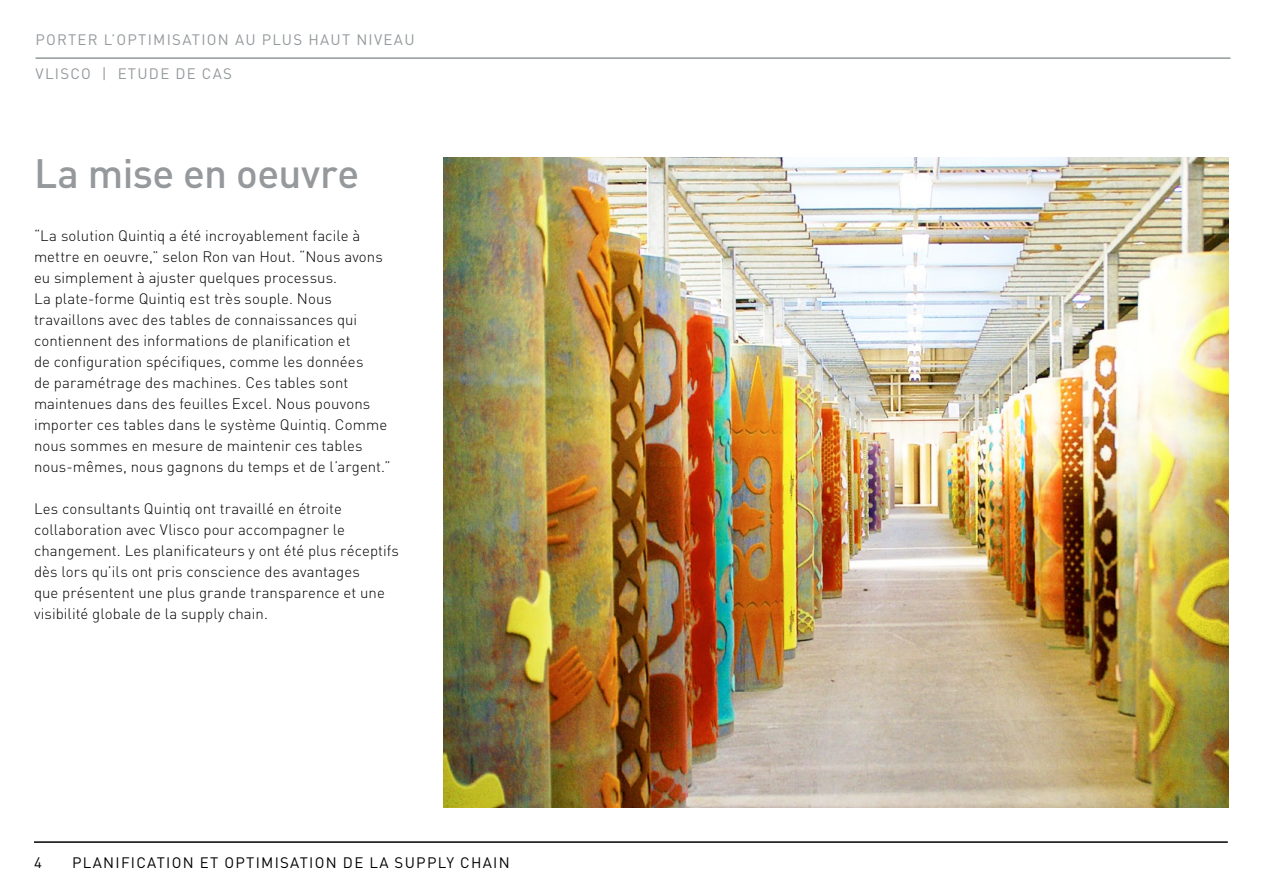
<style>
.page{position:relative;width:1263px;height:893px;background:#fff}
.page>*{position:absolute;margin:0;border:0;box-sizing:border-box;transform-origin:0 0}
.t1{font:500 40.5px "DIN Pro";letter-spacing:-.015em;color:#95999c}
.t2{font:300 15px/21px "DIN Pro";letter-spacing:.005em;color:#000}
.t3{font:15px "DIN Pro";letter-spacing:.085em;color:#95999c}
.t4{font:15px "DIN Pro";letter-spacing:.085em;color:#000}
</style>
<div class="page">
<hr style="left:34px;top:841px;width:1194px;height:2px;background:#000">
<hr style="left:36px;top:57px;width:1194px;height:2px;background:#95999c">
<img style="left:444px;top:157px;width:785px;height:651px">
<p class="t3" style="left:36px;top:28px;width:380px">PORTER L’OPTIMISATION AU PLUS HAUT NIVEAU</p>
<p class="t3" style="left:36px;top:62px;width:198px">VLISCO | ETUDE DE CAS</p>
<h1 class="t1" style="left:34px;top:141px;width:327px">La mise en oeuvre</h1>
<p class="t2" style="left:34px;top:224px;width:358px">“La solution Quintiq a été incroyablement facile à mettre en oeuvre,” selon Ron van Hout. “Nous avons eu simplement à ajuster quelques processus.<br>La plate-forme Quintiq est très souple. Nous travaillons avec des tables de connaissances qui contiennent des informations de planification et<br>de configuration spécifiques, comme les données<br>de paramétrage des machines. Ces tables sont maintenues dans des feuilles Excel. Nous pouvons importer ces tables dans le système Quintiq. Comme nous sommes en mesure de maintenir ces tables nous-mêmes, nous gagnons du temps et de l’argent.”</p>
<p class="t2" style="left:34px;top:497px;width:366px">Les consultants Quintiq ont travaillé en étroite collaboration avec Vlisco pour accompagner le changement. Les planificateurs y ont été plus réceptifs dès lors qu’ils ont pris conscience des avantages<br>que présentent une plus grande transparence et une visibilité globale de la supply chain.</p>
<p class="t4" style="left:34px;top:850px;width:9px">4</p>
<p class="t4" style="left:72px;top:850px;width:439px">PLANIFICATION ET OPTIMISATION DE LA SUPPLY CHAIN</p>
</div>
